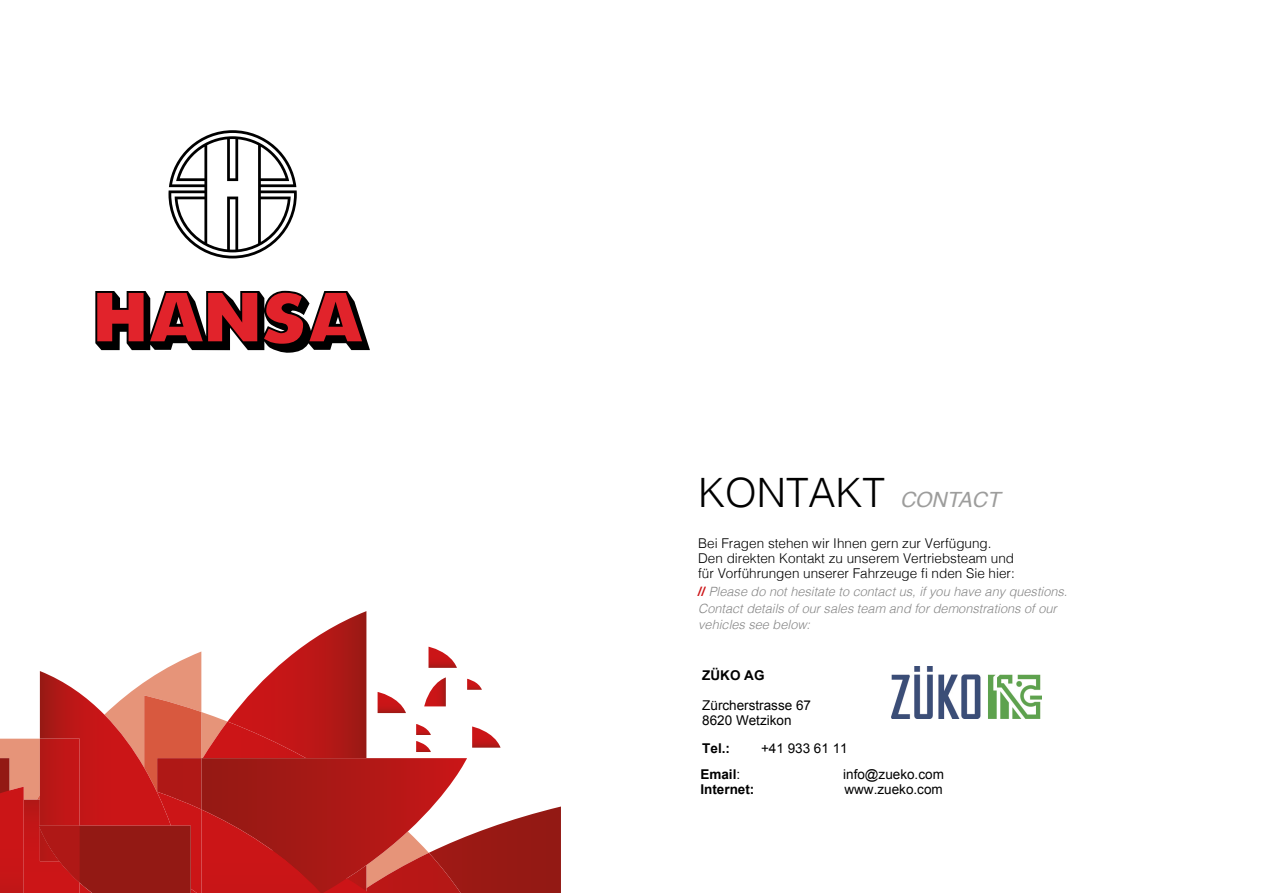
<style>
.page{position:relative;width:1263px;height:893px;background:#fff}
.page>*{position:absolute;margin:0;border:0;box-sizing:border-box;transform-origin:0 0}
.t1{font:300 40.5px "Helvetica";color:#000}
.t2{font:italic 21px "Helvetica";color:#9d9d9c}
.t3{font:300 13.5px/14.5px "Helvetica";color:#000}
.t4{font:13.5px/14.5px "Arial";color:#000}
.t5{font:700 13.5px/14.5px "Arial";color:#000}
.t6{font:italic 300 12.75px/16.4px "Helvetica";color:#878787}
.s1{font-weight:700;font-style:normal;color:#cc1417}
.s2{font-weight:400}
</style>
<div class="page">
<svg style="left:95px;top:291px;width:275px;height:61px"></svg>
<svg style="left:168px;top:130px;width:129px;height:128px"></svg>
<svg style="left:0;top:611px;width:561px;height:282px"></svg>
<img style="left:891px;top:667px;width:150px;height:51px">
<h1 class="t1" style="left:698px;top:458px;width:188px">KONTAKT</h1>
<p class="t3" style="left:698px;top:535px;width:318px">Bei Fragen stehen wir Ihnen gern zur Verfügung.<br>Den direkten Kontakt zu unserem Vertriebsteam und für Vorführungen unserer Fahrzeuge fi nden Sie hier:</p>
<p class="t6" style="left:698px;top:583px;width:371px"><span class="s1">//</span> Please do not hesitate to contact us, if you have any questions.<br>Contact details of our sales team and for demonstrations of our vehicles see below:</p>
<h2 class="t2" style="left:900px;top:483px;width:101px">CONTACT</h2>
<p class="t5" style="left:702px;top:669px;width:64px">ZÜKO AG</p>
<p class="t4" style="left:702px;top:699px;width:110px">Zürcherstrasse 67<br>8620 Wetzikon</p>
<p class="t5" style="left:702px;top:741px;width:29px">Tel.:</p>
<p class="t4" style="left:761px;top:741px;width:88px">+41 933 61 11</p>
<p class="t5" style="left:700px;top:767px;width:55px">Email<span class="s2">:<br></span>Internet:</p>
<p class="t4" style="left:843px;top:767px;width:102px">info@zueko.com www.zueko.com</p>
</div>
